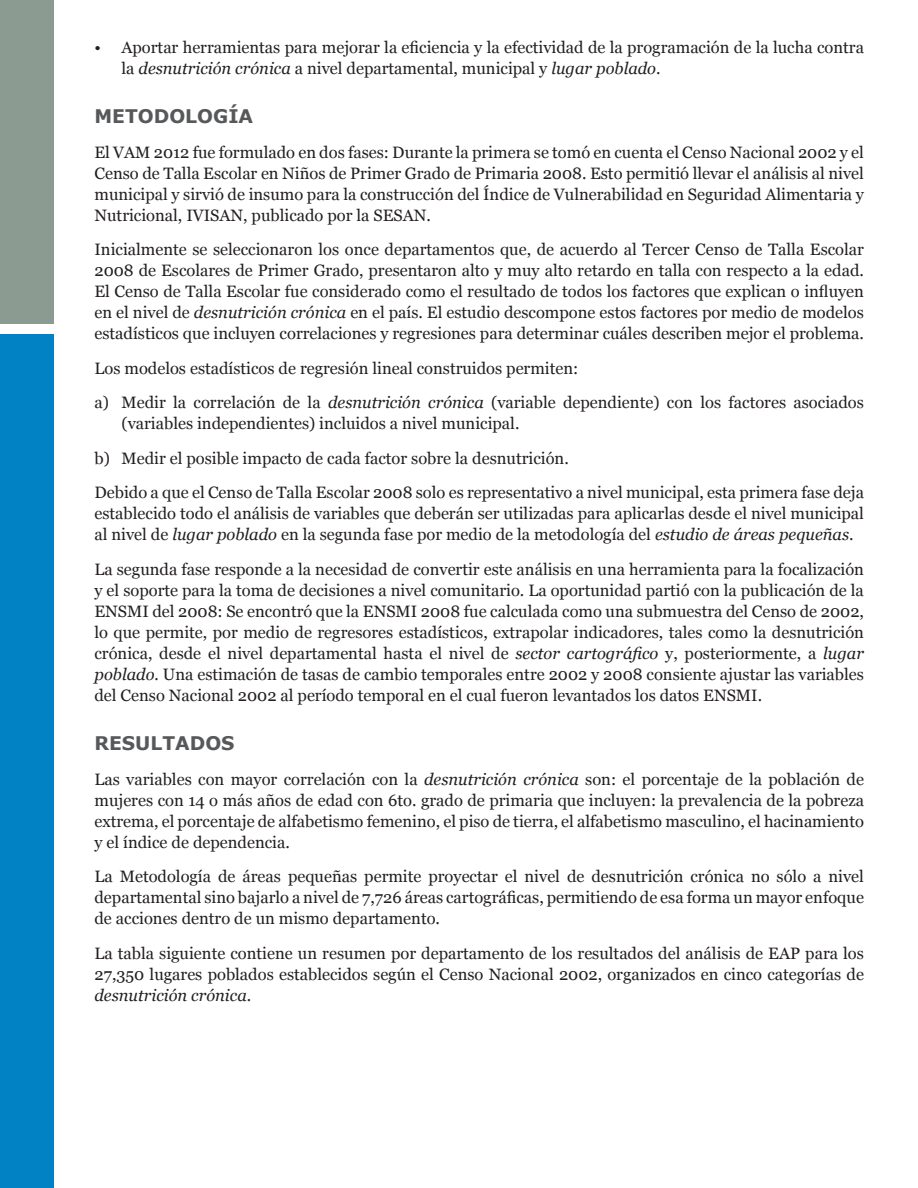
<style>
.page{position:relative;width:918px;height:1188px;background:#fff}
.page>*{position:absolute;margin:0;border:0;box-sizing:border-box;transform-origin:0 0}
.titulo_2{font:700 18.75px "Verdana";color:#57585a}
.general{font:16.5px/21px "Georgia";color:#231f20;text-align:justify}
.abc{font:16.5px/21px "Georgia";color:#231f20}
.s1{font-style:italic}
</style>
<div class="page">
<div style="left:0;top:0;width:54px;height:324px;background:#8b9b92"></div>
<div style="left:0;top:334px;width:54px;height:854px;background:#0082c5"></div>
<p class="abc" style="left:122px;top:37px;width:744px;text-indent:-27px">• Aportar herramientas para mejorar la eficiencia y la efectividad de la programación de la lucha contra la <span class="s1">desnutrición crónica</span> a nivel departamental, municipal y <span class="s1">lugar poblado</span>.</p>
<p class="titulo_2" style="left:94px;top:104px;width:160px">METODOLOGÍA</p>
<p class="general" style="left:94px;top:142px;width:771px">El VAM 2012 fue formulado en dos fases: Durante la primera se tomó en cuenta el Censo Nacional 2002 y el Censo de Talla Escolar en Niños de Primer Grado de Primaria 2008. Esto permitió llevar el análisis al nivel municipal y sirvió de insumo para la construcción del Índice de Vulnerabilidad en Seguridad Alimentaria y Nutricional, IVISAN, publicado por la SESAN.</p>
<p class="general" style="left:94px;top:240px;width:771px">Inicialmente se seleccionaron los once departamentos que, de acuerdo al Tercer Censo de Talla Escolar 2008 de Escolares de Primer Grado, presentaron alto y muy alto retardo en talla con respecto a la edad.<br>El Censo de Talla Escolar fue considerado como el resultado de todos los factores que explican o influyen en el nivel de <span class="s1">desnutrición crónica</span> en el país. El estudio descompone estos factores por medio de modelos estadísticos que incluyen correlaciones y regresiones para determinar cuáles describen mejor el problema.</p>
<p class="general" style="left:94px;top:358px;width:485px">Los modelos estadísticos de regresión lineal construidos permiten:</p>
<p class="abc" style="left:122px;top:393px;width:744px;text-indent:-27px">a) Medir la correlación de la <span class="s1">desnutrición crónica</span> (variable dependiente) con los factores asociados (variables independientes) incluidos a nivel municipal.</p>
<p class="abc" style="left:94px;top:448px;width:476px">b) Medir el posible impacto de cada factor sobre la desnutrición.</p>
<p class="general" style="left:94px;top:483px;width:771px">Debido a que el Censo de Talla Escolar 2008 solo es representativo a nivel municipal, esta primera fase deja establecido todo el análisis de variables que deberán ser utilizadas para aplicarlas desde el nivel municipal al nivel de <span class="s1">lugar poblado</span> en la segunda fase por medio de la metodología del <span class="s1">estudio de áreas pequeñas</span>.</p>
<p class="general" style="left:94px;top:559px;width:771px">La segunda fase responde a la necesidad de convertir este análisis en una herramienta para la focalización y el soporte para la toma de decisiones a nivel comunitario. La oportunidad partió con la publicación de la ENSMI del 2008: Se encontró que la ENSMI 2008 fue calculada como una submuestra del Censo de 2002, lo que permite, por medio de regresores estadísticos, extrapolar indicadores, tales como la desnutrición crónica, desde el nivel departamental hasta el nivel de <span class="s1">sector cartográfico</span> y, posteriormente, a <span class="s1">lugar poblado.</span> Una estimación de tasas de cambio temporales entre 2002 y 2008 consiente ajustar las variables del Censo Nacional 2002 al período temporal en el cual fueron levantados los datos ENSMI.</p>
<p class="titulo_2" style="left:94px;top:731px;width:142px">RESULTADOS</p>
<p class="general" style="left:94px;top:769px;width:771px">Las variables con mayor correlación con la <span class="s1">desnutrición crónica</span> son: el porcentaje de la población de mujeres con 14 o más años de edad con 6to. grado de primaria que incluyen: la prevalencia de la pobreza extrema, el porcentaje de alfabetismo femenino, el piso de tierra, el alfabetismo masculino, el hacinamiento y el índice de dependencia.</p>
<p class="general" style="left:94px;top:867px;width:771px">La Metodología de áreas pequeñas permite proyectar el nivel de desnutrición crónica no sólo a nivel departamental sino bajarlo a nivel de 7,726 áreas cartográficas, permitiendo de esa forma un mayor enfoque de acciones dentro de un mismo departamento.</p>
<p class="general" style="left:94px;top:943px;width:771px">La tabla siguiente contiene un resumen por departamento de los resultados del análisis de EAP para los 27,350 lugares poblados establecidos según el Censo Nacional 2002, organizados en cinco categorías de <span class="s1">desnutrición crónica</span>.</p>
</div>
